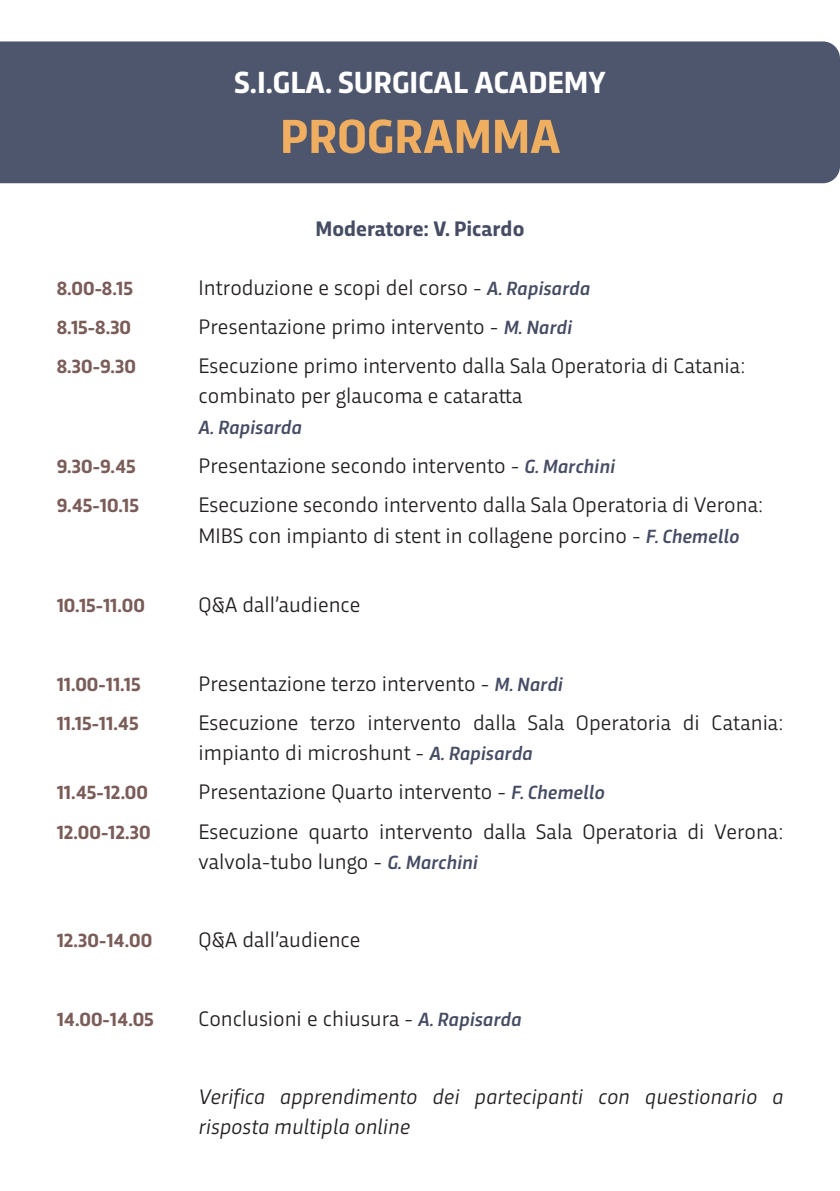
<style>
.page{position:relative;width:840px;height:1191px;background:#fff}
.page>*{position:absolute;margin:0;border:0;box-sizing:border-box;transform-origin:0 0}
.t1{font:700 50px "Trasandina";color:#efae60}
.t2{font:700 32px "Trasandina";color:#fff}
.t3{font:22px/30.6px "Trasandina";color:#231f20}
.t4{font:italic 22px/30.6px "Trasandina";color:#231f20}
.t5{font:700 22px "Trasandina";color:#454c63}
.t6{font:700 20px "Trasandina";color:#7a5d59}
.t7{font:italic 500 20px "Trasandina";color:#454c63}
.s1{font-weight:500;font-style:italic;font-size:20px;color:#454c63}
</style>
<div class="page">
<div style="left:0;top:41px;width:839px;height:142px;background:#4e566d"></div>
<h2 class="t2" style="left:234px;top:58px;width:373px">S.I.GLA. SURGICAL ACADEMY</h2>
<h1 class="t1" style="left:280px;top:99px;width:282px">PROGRAMMA</h1>
<p class="t5" style="left:315px;top:212px;width:210px">Moderatore: V. Picardo</p>
<p class="t6" style="left:57px;top:273px;width:78px">8.00-8.15</p>
<p class="t3" style="left:198px;top:270px;width:393px">Introduzione e scopi del corso - <span class="s1">A. Rapisarda</span></p>
<p class="t6" style="left:57px;top:312px;width:76px">8.15-8.30</p>
<p class="t3" style="left:198px;top:309px;width:375px">Presentazione primo intervento - <span class="s1">M. Nardi</span></p>
<p class="t6" style="left:57px;top:351px;width:81px">8.30-9.30</p>
<p class="t3" style="left:198px;top:348px;width:547px">Esecuzione primo intervento dalla Sala Operatoria di Catania: combinato per glaucoma e cataratta</p>
<p class="t7" style="left:198px;top:412px;width:105px">A. Rapisarda</p>
<p class="t6" style="left:57px;top:451px;width:81px">9.30-9.45</p>
<p class="t3" style="left:198px;top:449px;width:417px">Presentazione secondo intervento - <span class="s1">G. Marchini</span></p>
<p class="t6" style="left:57px;top:491px;width:84px">9.45-10.15</p>
<p class="t3" style="left:198px;top:488px;width:565px">Esecuzione secondo intervento dalla Sala Operatoria di Verona:<br>MIBS con impianto di stent in collagene porcino - <span class="s1">F. Chemello</span></p>
<p class="t6" style="left:57px;top:591px;width:90px">10.15-11.00</p>
<p class="t3" style="left:198px;top:588px;width:163px">Q&amp;A dall’audience</p>
<p class="t6" style="left:57px;top:669px;width:85px">11.00-11.15</p>
<p class="t3" style="left:198px;top:666px;width:365px">Presentazione terzo intervento - <span class="s1">M. Nardi</span></p>
<p class="t6" style="left:57px;top:708px;width:83px">11.15-11.45</p>
<p class="t3" style="left:198px;top:705px;width:585px">Esecuzione terzo intervento dalla Sala Operatoria di Catania: impianto di microshunt - <span class="s1">A. Rapisarda</span></p>
<p class="t6" style="left:57px;top:778px;width:93px">11.45-12.00</p>
<p class="t3" style="left:198px;top:775px;width:407px">Presentazione Quarto intervento - <span class="s1">F. Chemello</span></p>
<p class="t6" style="left:57px;top:817px;width:95px">12.00-12.30</p>
<p class="t3" style="left:198px;top:814px;width:585px">Esecuzione quarto intervento dalla Sala Operatoria di Verona: valvola-tubo lungo - <span class="s1">G. Marchini</span></p>
<p class="t6" style="left:57px;top:925px;width:97px">12.30-14.00</p>
<p class="t3" style="left:198px;top:923px;width:163px">Q&amp;A dall’audience</p>
<p class="t6" style="left:57px;top:1004px;width:99px">14.00-14.05</p>
<p class="t3" style="left:198px;top:1001px;width:324px">Conclusioni e chiusura - <span class="s1">A. Rapisarda</span></p>
<p class="t4" style="left:198px;top:1079px;width:586px">Verifica apprendimento dei partecipanti con questionario a risposta multipla online</p>
</div>
